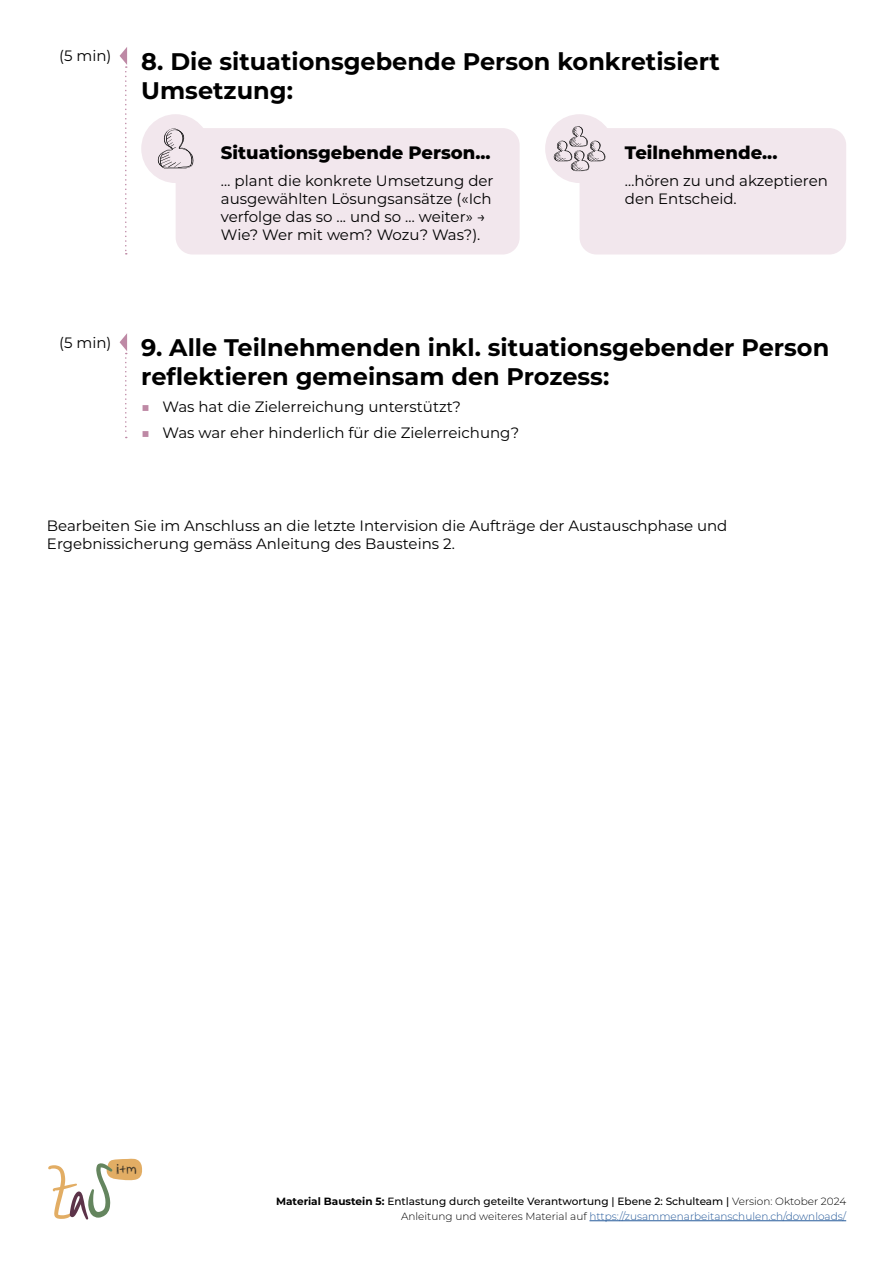
<style>
.page{position:relative;width:893px;height:1263px;background:#fff}
.page>*{position:absolute;margin:0;border:0;box-sizing:border-box;transform-origin:0 0}
.t1{font:100 24px/28.8px "Montserrat";color:#000}
.t2{font:800 18px "Montserrat";color:#000}
.text{font:15px/18px "Montserrat";color:#000}
.t3{font:14.7px "Panic Stricken";color:#1d1d1b}
.t4{font:500 10.5px "Montserrat";color:#000}
.t5{font:300 10.5px "Montserrat";color:#275b9b}
.s1{font-weight:100;color:#be89a5}
.s2{font-weight:700}
.s3{font-weight:300}
.s4{color:#000}
</style>
<div class="page">
<svg style="left:120px;top:333px;width:7px;height:105px"></svg>
<svg style="left:120px;top:47px;width:7px;height:208px"></svg>
<div style="left:176px;top:128px;width:344px;height:127px;background:#f2e7ed;border-radius:17px"></div>
<div style="left:580px;top:128px;width:266px;height:127px;background:#f2e7ed;border-radius:17px"></div>
<div style="left:141px;top:114px;width:69px;height:69px;background:#f2e7ed;border-radius:50%"></div>
<div style="left:545px;top:114px;width:69px;height:69px;background:#f2e7ed;border-radius:50%"></div>
<svg style="left:157px;top:128px;width:37px;height:41px"></svg>
<svg style="left:554px;top:126px;width:52px;height:45px"></svg>
<svg style="left:48px;top:1159px;width:94px;height:61px"></svg>
<hr style="left:589px;top:1220px;width:257px;height:1px;background:#275b9b">
<p class="text" style="left:59px;top:46px;width:54px">(5 min)</p>
<h2 class="t1" style="left:141px;top:46px;width:580px">8. Die situationsgebende Person konkretisiert<br>Umsetzung:</h2>
<h3 class="t2" style="left:221px;top:140px;width:271px">Situationsgebende Person...</h3>
<p class="text" style="left:221px;top:171px;width:274px">… plant die konkrete Umsetzung der ausgewählten Lösungsansätze («Ich verfolge das so ... und so … weiter» → Wie? Wer mit wem? Wozu? Was?).</p>
<h3 class="t2" style="left:625px;top:140px;width:154px">Teilnehmende...</h3>
<p class="text" style="left:625px;top:171px;width:205px">…hören zu und akzeptieren den Entscheid.</p>
<p class="text" style="left:59px;top:333px;width:54px">(5 min)</p>
<h2 class="t1" style="left:141px;top:333px;width:689px">9. Alle Teilnehmenden inkl. situationsgebender Person reflektieren gemeinsam den Prozess:</h2>
<p class="text" style="left:141px;top:397px;width:321px"><span class="s1">■</span> Was hat die Zielerreichung unterstützt?</p>
<p class="text" style="left:141px;top:423px;width:379px"><span class="s1">■</span> Was war eher hinderlich für die Zielerreichung?</p>
<p class="text" style="left:47px;top:517px;width:682px">Bearbeiten Sie im Anschluss an die letzte Intervision die Aufträge der Austauschphase und<br>Ergebnissicherung gemäss Anleitung des Bausteins 2.</p>
<p class="t3" style="left:116px;top:1160px;width:22px">i+m</p>
<p class="t4" style="left:276px;top:1194px;width:572px"><span class="s2">Material Baustein 5:</span> Entlastung durch geteilte Verantwortung | Ebene 2: Schulteam | <span class="s3">Version: Oktober 2024</span></p>
<p class="t5" style="left:401px;top:1209px;width:447px"><span class="s4">Anleitung und weiteres Material auf</span> https://zusammenarbeitanschulen.ch/downloads/</p>
</div>
